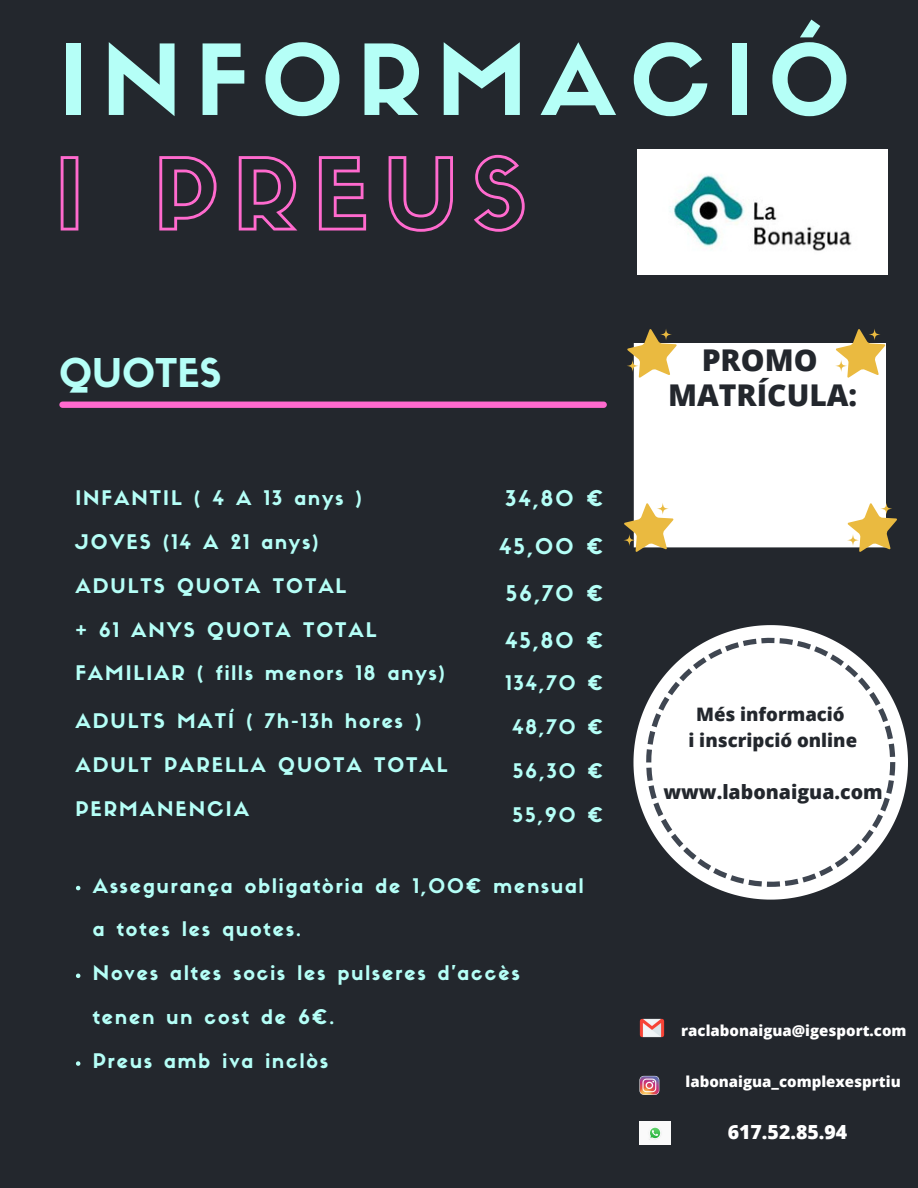
<style>
.page{position:relative;width:918px;height:1188px;background:#23272d}
.page>*{position:absolute;margin:0;border:0;box-sizing:border-box;transform-origin:0 0}
.t1{font:96px "Sifonn Basic";letter-spacing:.15em;color:#b5fff7}
.t2{font:96px "Sifonn Basic Outline";letter-spacing:.15em;color:#ff6ace}
.t3{font:38.85px "Sifonn Basic";color:#b5fff7}
.t4{font:800 30px "Open Sans";color:#23272d}
.t5{font:21.3px "Sifonn Basic";letter-spacing:.1em;color:#b5fff7}
.t6{font:19.8px "Sifonn Basic";letter-spacing:.1em;color:#b5fff7}
.t7{font:800 19.5px "Open Sans";color:#23272d}
.t8{font:800 19.5px "Open Sans";color:#fff}
.t9{font:800 18.6px/25.8px "Open Sans";color:#23272d;text-align:center}
.t10{font:800 15px "Open Sans";color:#fff}
</style>
<div class="page">
<div style="left:59px;top:402px;width:548px;height:6px;background:#ff6ace;border-radius:3px"></div>
<svg style="left:633px;top:625px;width:275px;height:275px"></svg>
<svg style="left:646px;top:638px;width:249px;height:249px;background:#dddedf"></svg>
<img style="left:640px;top:1122px;width:30px;height:22px">
<img style="left:639px;top:1075px;width:21px;height:20px">
<img style="left:640px;top:1018px;width:25px;height:20px">
<div style="left:634px;top:343px;width:252px;height:204px;background:#fff"></div>
<svg style="left:627px;top:329px;width:50px;height:49px"></svg>
<svg style="left:660px;top:329px;width:12px;height:11px"></svg>
<svg style="left:627px;top:360px;width:12px;height:12px"></svg>
<svg style="left:835px;top:329px;width:51px;height:49px"></svg>
<svg style="left:869px;top:329px;width:12px;height:11px"></svg>
<svg style="left:835px;top:360px;width:12px;height:12px"></svg>
<svg style="left:624px;top:503px;width:50px;height:49px"></svg>
<svg style="left:657px;top:503px;width:12px;height:12px"></svg>
<svg style="left:623px;top:534px;width:12px;height:12px"></svg>
<svg style="left:847px;top:503px;width:50px;height:49px"></svg>
<svg style="left:880px;top:503px;width:12px;height:12px"></svg>
<svg style="left:847px;top:534px;width:12px;height:12px"></svg>
<img style="left:638px;top:149px;width:250px;height:125px">
<svg style="left:76px;top:886px;width:4px;height:4px"></svg>
<svg style="left:76px;top:974px;width:4px;height:4px"></svg>
<svg style="left:76px;top:1061px;width:4px;height:5px"></svg>
<h1 class="t1" style="left:59px;top:43px;width:793px">INFORMACIÓ</h1>
<h1 class="t2" style="left:55px;top:157px;width:474px">I PREUS</h1>
<h2 class="t3" style="left:59px;top:358px;width:164px">QUOTES</h2>
<p class="t6" style="left:75px;top:490px;width:288px">INFANTIL ( 4 A 13 anys )</p>
<p class="t6" style="left:75px;top:534px;width:245px">JOVES (14 A 21 anys)</p>
<p class="t6" style="left:75px;top:578px;width:272px">ADULTS QUOTA TOTAL</p>
<p class="t6" style="left:75px;top:622px;width:303px">+ 61 ANYS QUOTA TOTAL</p>
<p class="t6" style="left:75px;top:666px;width:371px">FAMILIAR ( fills menors 18 anys)</p>
<p class="t6" style="left:75px;top:713px;width:348px">ADULTS MATÍ ( 7h-13h hores )</p>
<p class="t6" style="left:75px;top:757px;width:374px">ADULT PARELLA QUOTA TOTAL</p>
<p class="t6" style="left:75px;top:801px;width:175px">PERMANENCIA</p>
<p class="t5" style="left:505px;top:490px;width:99px">34,80 €</p>
<p class="t5" style="left:499px;top:538px;width:105px">45,00 €</p>
<p class="t5" style="left:506px;top:585px;width:99px">56,70 €</p>
<p class="t5" style="left:505px;top:632px;width:100px">45,80 €</p>
<p class="t6" style="left:505px;top:675px;width:99px">134,70 €</p>
<p class="t6" style="left:512px;top:719px;width:92px">48,70 €</p>
<p class="t6" style="left:513px;top:763px;width:92px">56,30 €</p>
<p class="t6" style="left:513px;top:807px;width:92px">55,90 €</p>
<p class="t6" style="left:93px;top:878px;width:492px">Assegurança obligatòria de 1,00€ mensual</p>
<p class="t6" style="left:93px;top:922px;width:210px">a totes les quotes.</p>
<p class="t6" style="left:93px;top:965px;width:428px">Noves altes socis les pulseres d'accès</p>
<p class="t6" style="left:93px;top:1009px;width:243px">tenen un cost de 6€.</p>
<p class="t6" style="left:93px;top:1053px;width:237px">Preus amb iva inclòs</p>
<h3 class="t4" style="left:702px;top:339px;width:118px">PROMO</h3>
<h3 class="t4" style="left:668px;top:374px;width:191px">MATRÍCULA:</h3>
<p class="t9" style="left:688px;top:701px;width:170px">Més informació<br>i inscripció online</p>
<p class="t7" style="left:663px;top:778px;width:221px">www.labonaigua.com</p>
<p class="t10" style="left:681px;top:1020px;width:227px">raclabonaigua@igesport.com</p>
<p class="t10" style="left:686px;top:1071px;width:217px">labonaigua_complexesprtiu</p>
<p class="t8" style="left:728px;top:1118px;width:121px">617.52.85.94</p>
</div>
